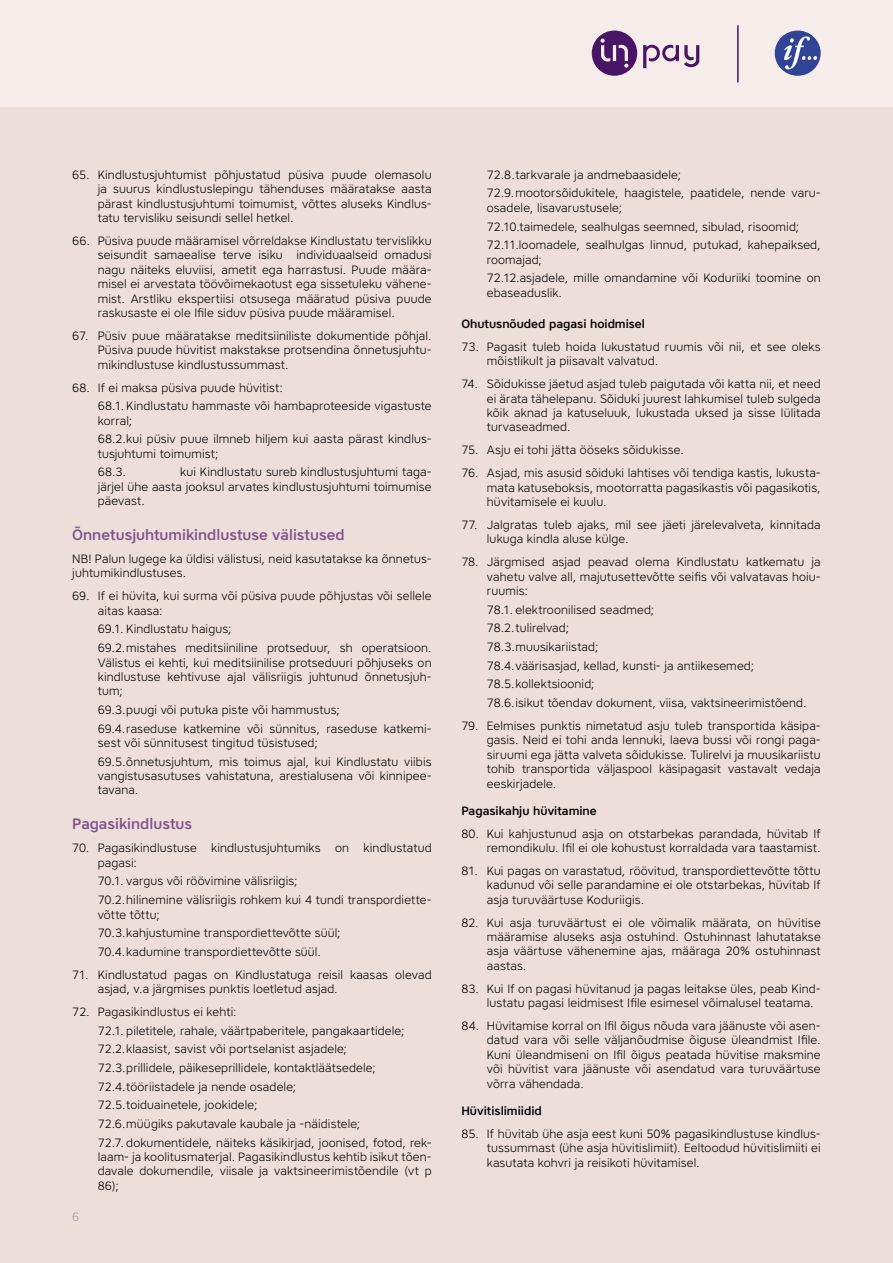
<style>
.page{position:relative;width:893px;height:1263px;background:#fff}
.page>*{position:absolute;margin:0;border:0;box-sizing:border-box;transform-origin:0 0}
.t1{font:500 15px "Core Sans A55";color:#7e538f}
.t2{font:300 12px/14.4px "Core Sans A35";letter-spacing:.01em;color:#000}
.t3{font:500 12px "Core Sans A55";color:#000}
.t4{font:300 12px "Core Sans A35";color:#aa96a7}
</style>
<div class="page">
<div style="left:0;top:106px;width:893px;height:1157px;background:#eddeda"></div>
<div style="left:0;top:0;width:893px;height:106px;background:#f6ecea"></div>
<svg style="left:592px;top:31px;width:107px;height:45px"></svg>
<img style="left:775px;top:31px;width:46px;height:45px;border-radius:23px">
<hr style="left:737px;top:25px;width:2px;height:57px;background:#481466">
<p class="t2" style="left:98px;top:167px;width:335px;text-align:justify;text-indent:-26px">65. Kindlustusjuhtumist põhjustatud püsiva puude olemasolu ja suurus kindlustuslepingu tähenduses määratakse aasta pärast kindlustusjuhtumi toimumist, võttes aluseks Kindlus&shy;tatu tervisliku seisundi sellel hetkel.</p>
<p class="t2" style="left:98px;top:233px;width:335px;text-align:justify;text-indent:-26px">66. Püsiva puude määramisel võrreldakse Kindlustatu tervislikku seisundit samaealise terve isiku individuaalseid omadusi nagu näiteks eluviisi, ametit ega harrastusi. Puude määra&shy;misel ei arvestata töövõimekaotust ega sissetuleku vähene&shy;mist. Arstliku ekspertiisi otsusega määratud püsiva puude raskusaste ei ole Ifile siduv püsiva puude määramisel.</p>
<p class="t2" style="left:98px;top:328px;width:335px;text-align:justify;text-indent:-26px">67. Püsiv puue määratakse meditsiiniliste dokumentide põhjal.<br>Püsiva puude hüvitist makstakse protsendina õnnetusjuhtu&shy;mikindlustuse kindlustussummast.</p>
<p class="t2" style="left:98px;top:378px;width:335px;line-height:18.6px;text-indent:-26px">68. If ei maksa püsiva puude hüvitist:<br>68.1. Kindlustatu hammaste või hambaproteeside vigastuste</p>
<p class="t2" style="left:98px;top:411px;width:335px;line-height:18.6px">korral;<br>68.2.kui püsiv puue ilmneb hiljem kui aasta pärast kindlus-</p>
<p class="t2" style="left:98px;top:444px;width:122px;line-height:18.6px">tusjuhtumi toimumist;<br>68.3.</p>
<p class="t2" style="left:98px;top:465px;width:335px;text-align:justify;text-indent:82px">kui Kindlustatu sureb kindlustusjuhtumi taga&shy;järjel ühe aasta jooksul arvates kindlustusjuhtumi toimumise päevast.</p>
<p class="t1" style="left:72px;top:525px;width:274px">Õnnetusjuhtumikindlustuse välistused</p>
<p class="t2" style="left:72px;top:551px;width:361px">NB! Palun lugege ka üldisi välistusi, neid kasutatakse ka õnnetus&shy;juhtumikindlustuses.</p>
<p class="t2" style="left:98px;top:589px;width:335px;text-indent:-26px">69. If ei hüvita, kui surma või püsiva puude põhjustas või sellele aitas kaasa:</p>
<p class="t2" style="left:98px;top:620px;width:335px;line-height:18.6px">69.1. Kindlustatu haigus;<br>69.2.mistahes meditsiiniline protseduur, sh operatsioon.</p>
<p class="t2" style="left:98px;top:655px;width:335px;text-align:justify">Välistus ei kehti, kui meditsiinilise protseduuri põhjuseks on kindlustuse kehtivuse ajal välisriigis juhtunud õnnetusjuh&shy;tum;</p>
<p class="t2" style="left:98px;top:700px;width:335px;line-height:18.6px">69.3.puugi või putuka piste või hammustus;<br>69.4.raseduse katkemine või sünnitus, raseduse katkemi-</p>
<p class="t2" style="left:98px;top:733px;width:335px;line-height:18.6px">sest või sünnitusest tingitud tüsistused;<br>69.5.õnnetusjuhtum, mis toimus ajal, kui Kindlustatu viibis</p>
<p class="t2" style="left:98px;top:768px;width:335px">vangistusasutuses vahistatuna, arestialusena või kinnipee&shy;tavana.</p>
<p class="t1" style="left:72px;top:814px;width:121px">Pagasikindlustus</p>
<p class="t2" style="left:98px;top:841px;width:335px;text-indent:-26px">70. Pagasikindlustuse kindlustusjuhtumiks on kindlustatud pagasi:</p>
<p class="t2" style="left:98px;top:872px;width:335px;line-height:18.6px">70.1. vargus või röövimine välisriigis;<br>70.2.hilinemine välisriigis rohkem kui 4 tundi transpordiette-</p>
<p class="t2" style="left:98px;top:905px;width:244px;line-height:18.6px">võtte tõttu;<br>70.3.kahjustumine transpordiettevõtte süül;<br>70.4.kadumine transpordiettevõtte süül.</p>
<p class="t2" style="left:98px;top:967px;width:335px;text-indent:-26px">71. Kindlustatud pagas on Kindlustatuga reisil kaasas olevad asjad, v.a järgmises punktis loetletud asjad.</p>
<p class="t2" style="left:98px;top:1002px;width:335px;line-height:18.6px;text-indent:-26px">72. Pagasikindlustus ei kehti:<br>72.1. piletitele, rahale, väärtpaberitele, pangakaartidele; 72.2.klaasist, savist või portselanist asjadele;<br>72.3.prillidele, päikeseprillidele, kontaktläätsedele; 72.4.tööriistadele ja nende osadele;<br>72.5.toiduainetele, jookidele;<br>72.6.müügiks pakutavale kaubale ja -näidistele;<br>72.7. dokumentidele, näiteks käsikirjad, joonised, fotod, rek-</p>
<p class="t2" style="left:98px;top:1149px;width:335px;text-align:justify">laam- ja koolitusmaterjal. Pagasikindlustus kehtib isikut tõen&shy;davale dokumendile, viisale ja vaktsineerimistõendile (vt p 86);</p>
<p class="t4" style="left:72px;top:1208px;width:9px">6</p>
<p class="t2" style="left:487px;top:165px;width:335px;line-height:18.6px">72.8.tarkvarale ja andmebaasidele;<br>72.9.mootorsõidukitele, haagistele, paatidele, nende varu-</p>
<p class="t2" style="left:487px;top:198px;width:335px;line-height:18.6px">osadele, lisavarustusele;<br>72.10.taimedele, sealhulgas seemned, sibulad, risoomid;<br>72.11.loomadele, sealhulgas linnud, putukad, kahepaiksed,</p>
<p class="t2" style="left:487px;top:250px;width:335px;line-height:18.6px">roomajad;<br>72.12.asjadele, mille omandamine või Koduriiki toomine on</p>
<p class="t2" style="left:487px;top:285px;width:77px">ebaseaduslik.</p>
<p class="t3" style="left:461px;top:316px;width:185px">Ohutusnõuded pagasi hoidmisel</p>
<p class="t2" style="left:487px;top:339px;width:335px;text-indent:-26px">73. Pagasit tuleb hoida lukustatud ruumis või nii, et see oleks mõistlikult ja piisavalt valvatud.</p>
<p class="t2" style="left:487px;top:377px;width:335px;text-align:justify;text-indent:-26px">74. Sõidukisse jäetud asjad tuleb paigutada või katta nii, et need ei ärata tähelepanu. Sõiduki juurest lahkumisel tuleb sulgeda kõik aknad ja katuseluuk, lukustada uksed ja sisse lülitada turvaseadmed.</p>
<p class="t2" style="left:461px;top:443px;width:224px">75. Asju ei tohi jätta ööseks sõidukisse.</p>
<p class="t2" style="left:487px;top:466px;width:335px;text-align:justify;text-indent:-26px">76. Asjad, mis asusid sõiduki lahtises või tendiga kastis, lukusta&shy;mata katuseboksis, mootorratta pagasikastis või pagasikotis, hüvitamisele ei kuulu.</p>
<p class="t2" style="left:487px;top:517px;width:335px;text-indent:-26px">77. Jalgratas tuleb ajaks, mil see jäeti järelevalveta, kinnitada lukuga kindla aluse külge.</p>
<p class="t2" style="left:487px;top:555px;width:335px;text-align:justify;text-indent:-26px">78. Järgmised asjad peavad olema Kindlustatu katkematu ja vahetu valve all, majutusettevõtte seifis või valvatavas hoiu&shy;ruumis:</p>
<p class="t2" style="left:487px;top:600px;width:321px;line-height:18.6px">78.1. elektroonilised seadmed;<br>78.2.tulirelvad;<br>78.3.muusikariistad;<br>78.4.väärisasjad, kellad, kunsti- ja antiikesemed; 78.5.kollektsioonid;<br>78.6.isikut tõendav dokument, viisa, vaktsineerimistõend.</p>
<p class="t2" style="left:487px;top:718px;width:335px;text-align:justify;text-indent:-26px">79. Eelmises punktis nimetatud asju tuleb transportida käsipa&shy;gasis. Neid ei tohi anda lennuki, laeva bussi või rongi paga&shy;siruumi ega jätta valveta sõidukisse. Tulirelvi ja muusikariistu tohib transportida väljaspool käsipagasit vastavalt vedaja eeskirjadele.</p>
<p class="t3" style="left:461px;top:803px;width:137px">Pagasikahju hüvitamine</p>
<p class="t2" style="left:461px;top:826px;width:361px;text-align:right">80. Kui kahjustunud asja on otstarbekas parandada, hüvitab If remondikulu. Ifil ei ole kohustust korraldada vara taastamist.</p>
<p class="t2" style="left:487px;top:863px;width:335px;text-align:justify;text-indent:-26px">81. Kui pagas on varastatud, röövitud, transpordiettevõtte tõttu kadunud või selle parandamine ei ole otstarbekas, hüvitab If asja turuväärtuse Koduriigis.</p>
<p class="t2" style="left:487px;top:915px;width:335px;text-align:justify;text-indent:-26px">82. Kui asja turuväärtust ei ole võimalik määrata, on hüvitise määramise aluseks asja ostuhind. Ostuhinnast lahutatakse asja väärtuse vähenemine ajas, määraga 20% ostuhinnast aastas.</p>
<p class="t2" style="left:487px;top:981px;width:335px;text-indent:-26px">83. Kui If on pagasi hüvitanud ja pagas leitakse üles, peab Kind&shy;lustatu pagasi leidmisest Ifile esimesel võimalusel teatama.</p>
<p class="t2" style="left:487px;top:1018px;width:335px;text-align:justify;text-indent:-26px">84. Hüvitamise korral on Ifil õigus nõuda vara jäänuste või asen&shy;datud vara või selle väljanõudmise õiguse üleandmist Ifile.<br>Kuni üleandmiseni on Ifil õigus peatada hüvitise maksmine või hüvitist vara jäänuste või asendatud vara turuväärtuse võrra vähendada.</p>
<p class="t3" style="left:461px;top:1103px;width:82px">Hüvitislimiidid</p>
<p class="t2" style="left:487px;top:1126px;width:335px;text-align:justify;text-indent:-26px">85. If hüvitab ühe asja eest kuni 50% pagasikindlustuse kindlus&shy;tussummast (ühe asja hüvitislimiit). Eeltoodud hüvitislimiiti ei kasutata kohvri ja reisikoti hüvitamisel.</p>
</div>
